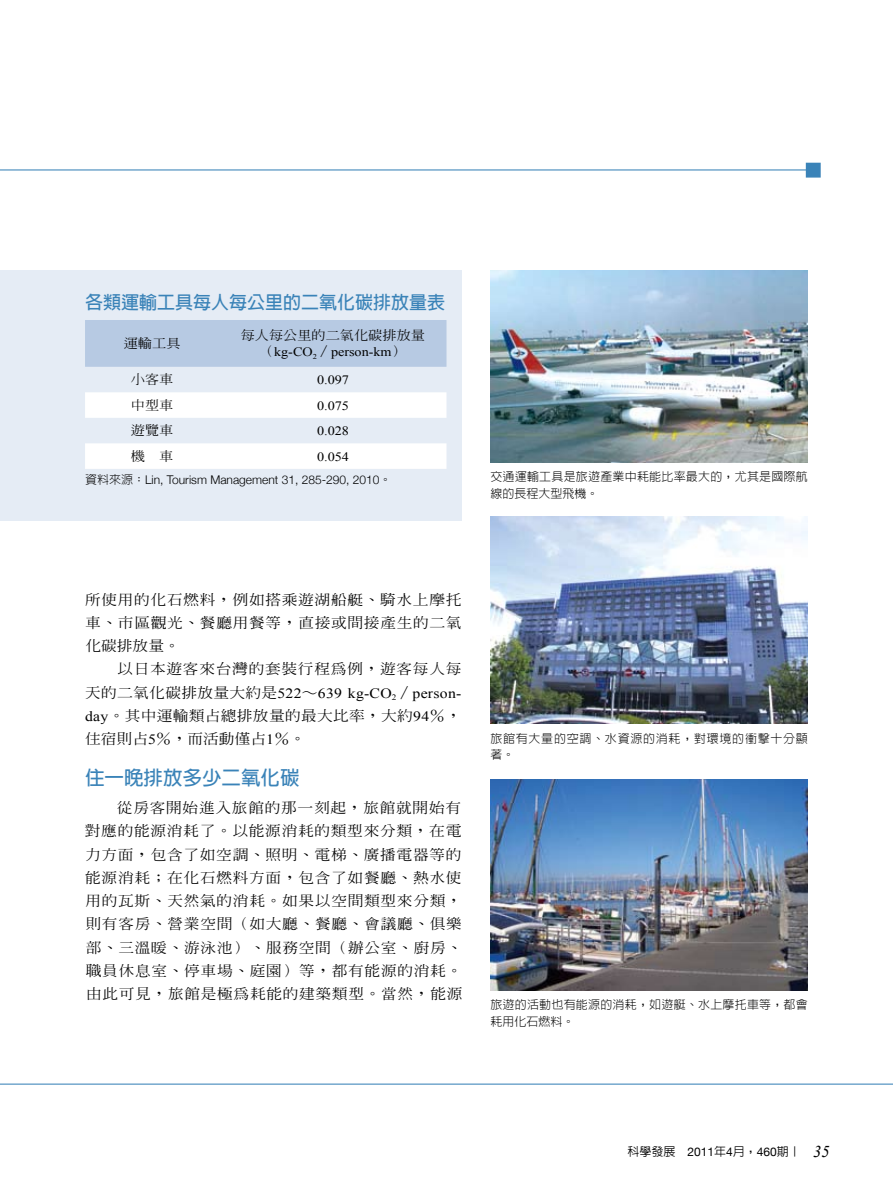
<style>
.page{position:relative;width:893px;height:1191px;background:#fff}
.page>*{position:absolute;margin:0;border:0;box-sizing:border-box;transform-origin:0 0}
.t1{font:700 19.5px "AR Hei B5";color:#3a83b8}
.t2{font:700 18px "AR Hei B5";color:#3a83b8}
.t3{font:500 14.1px/23.2px "AR Ming B5";letter-spacing:.04em;color:#000;text-align:justify;scale:1.11 1}
.t4{font:500 14.1px/23.2px "AR Ming B5";letter-spacing:.02em;color:#000;scale:1.11 1}
.t5{font:14.1px "Times New Roman";letter-spacing:.015em;color:#000;scale:1.11 1}
.t6{font:12.75px "Times New Roman";color:#000;scale:1.11 1}
.t7{font:500 12.75px "AR Ming B5";color:#000;scale:1.11 1}
.t8{font:300 12px/16.5px "AR Hei B5";letter-spacing:.02em;color:#000}
.t9{font:300 12px "Helvetica Neue";color:#000}
.t10{font:300 12px/16.5px "AR Hei B5";letter-spacing:.06em;color:#000}
.t11{font:500 12px "AR Hei B5";color:#000}
.s1{font-family:"AR Ming B5";font-weight:500}
.s2{font-family:"AR Hei B5"}
.s3{font-family:"Times New Roman";font-weight:400}
.s4{font-family:"Helvetica Neue";font-weight:400}
.s5{font-family:"Times New Roman";font-weight:400;font-style:italic;font-size:16.5px}
</style>
<div class="page">
<div style="left:0;top:270px;width:461px;height:250px;background:#e5ecf5"></div>
<hr style="left:0;top:169px;width:816px;height:1px;background:#3a83b8">
<div style="left:806px;top:163px;width:15px;height:15px;background:#3a83b8;border:2px solid #3a83b8"></div>
<svg style="left:0;top:1083px;width:893px;height:2px;background:#95bcd9"></svg>
<div style="left:85px;top:320px;width:361px;height:47px;background:#b7cae3"></div>
<svg style="left:85px;top:392px;width:361px;height:77px"></svg>
<img style="left:491px;top:779px;width:317px;height:211px">
<img style="left:491px;top:516px;width:317px;height:208px">
<img style="left:491px;top:271px;width:317px;height:191px">
<p class="t2" style="left:85px;top:293px;width:361px">各類運輸工具每人每公里的二氧化碳排放量表</p>
<p class="t7" style="left:124px;top:337px;width:53px">運輸工具</p>
<p class="t7" style="left:241px;top:329px;width:168px">每人每公里的二氧化碳排放量</p>
<p class="t6" style="left:260px;top:343px;width:133px"><span class="s1">（</span>kg-CO<sub>2</sub><span class="s1">／</span>person-km<span class="s1">）</span></p>
<p class="t7" style="left:131px;top:373px;width:40px">小客車</p>
<p class="t6" style="left:317px;top:371px;width:30px">0.097</p>
<p class="t7" style="left:131px;top:399px;width:40px">中型車</p>
<p class="t6" style="left:317px;top:397px;width:30px">0.075</p>
<p class="t7" style="left:131px;top:424px;width:40px">遊覽車</p>
<p class="t6" style="left:317px;top:422px;width:30px">0.028</p>
<p class="t7" style="left:131px;top:450px;width:40px">機 車</p>
<p class="t6" style="left:317px;top:448px;width:30px">0.054</p>
<p class="t9" style="left:85px;top:472px;width:308px"><span class="s2">資料來源：</span>Lin, Tourism Management 31, 285-290, 2010<span class="s2">。</span></p>
<p class="t8" style="left:490px;top:468px;width:319px">交通運輸工具是旅遊產業中耗能比率最大的，尤其是國際航線的長程大型飛機。</p>
<p class="t3" style="left:85px;top:587px;width:341px">所使用的化石燃料，例如搭乘遊湖船艇、騎水上摩托車、市區觀光、餐廳用餐等，直接或間接產生的二氧化碳排放量。</p>
<p class="t3" style="left:117px;top:657px;width:312px">以日本遊客來台灣的套裝行程為例，遊客每人每</p>
<p class="t5" style="left:85px;top:683px;width:340px"><span class="s1">天的二氧化碳排放量大約是</span>522<span class="s1">∼</span>639 kg-CO<sub>2</sub><span class="s1">／</span>person-</p>
<p class="t4" style="left:85px;top:704px;width:341px"><span class="s3">day</span>。其中運輸類占總排放量的最大比率，大約<span class="s3">94</span>％，住宿則占<span class="s3">5</span>％，而活動僅占<span class="s3">1</span>％。</p>
<h1 class="t1" style="left:85px;top:768px;width:216px">住一晚排放多少二氧化碳</h1>
<p class="t3" style="left:85px;top:796px;width:342px;text-indent:32px">從房客開始進入旅館的那一刻起，旅館就開始有對應的能源消耗了。以能源消耗的類型來分類，在電力方面，包含了如空調、照明、電梯、廣播電器等的能源消耗；在化石燃料方面，包含了如餐廳、熱水使用的瓦斯、天然氣的消耗。如果以空間類型來分類，則有客房、營業空間（如大廳、餐廳、會議廳、俱樂部、三溫暖、游泳池）、服務空間（辦公室、廚房、職員休息室、停車場、庭園）等，都有能源的消耗。由此可見，旅館是極為耗能的建築類型。當然，能源</p>
<p class="t10" style="left:490px;top:730px;width:319px">旅館有大量的空調、水資源的消耗，對環境的衝擊十分顯著。</p>
<p class="t8" style="left:490px;top:996px;width:319px">旅遊的活動也有能源的消耗，如遊艇、水上摩托車等，都會耗用化石燃料。</p>
<p class="t11" style="left:627px;top:1145px;width:204px">科學發展 <span class="s4">2011</span>年<span class="s4">4</span>月，<span class="s4">460</span>期｜ <span class="s5">35</span></p>
</div>
